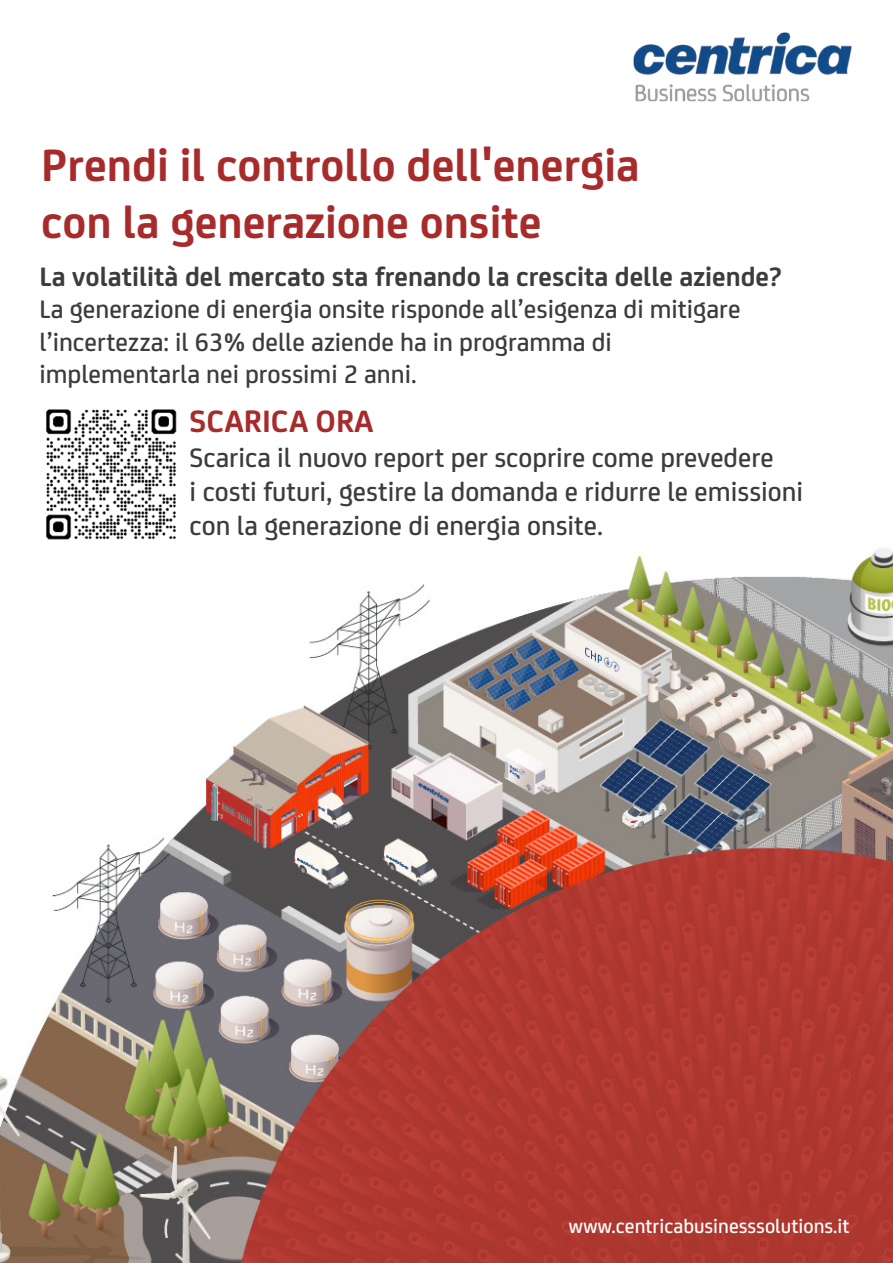
<style>
.page{position:relative;width:893px;height:1263px;background:#fff}
.page>*{position:absolute;margin:0;border:0;box-sizing:border-box;transform-origin:0 0}
.t1{font:700 48px/57.6px "FS Joey Pro";color:#a82b2b}
.t2{font:700 33px "FS Joey Pro";color:#a82b2b}
.t3{font:500 28.5px/34.2px "FS Joey Pro";color:#3c3c3c}
.t4{font:700 28.5px "FS Joey Pro";color:#3c3c3c}
.t5{font:500 27px/32.4px "FS Joey Pro";color:#3c3c3c}
.t6{font:500 21px "FS Joey Pro";color:#fff}
.t7{font:300 18px "Avenir LT Std";color:#fff}
</style>
<div class="page">
<img style="left:0;top:548px;width:893px;height:715px">
<img style="left:633px;top:32px;width:219px;height:70px">
<img style="left:32px;top:409px;width:158px;height:144px">
<svg style="left:628px;top:1160px;width:265px;height:103px;background:#ae382f"></svg>
<h1 class="t1" style="left:41px;top:133px;width:600px">Prendi il controllo dell'energia con la generazione onsite</h1>
<p class="t4" style="left:40px;top:255px;width:744px">La volatilità del mercato sta frenando la crescita delle aziende?</p>
<p class="t5" style="left:40px;top:291px;width:702px">La generazione di energia onsite risponde all’esigenza di mitigare l’incertezza: il 63% delle aziende ha in programma di implementarla nei prossimi 2 anni.</p>
<p class="t2" style="left:190px;top:396px;width:185px">SCARICA ORA</p>
<p class="t3" style="left:190px;top:438px;width:615px">Scarica il nuovo report per scoprire come prevedere<br>i costi futuri, gestire la domanda e ridurre le emissioni con la generazione di energia onsite.</p>
<p class="t7" style="left:841px;top:1206px;width:20px">17</p>
<p class="t6" style="left:569px;top:1211px;width:282px">www.centricabusinesssolutions.it</p>
</div>
